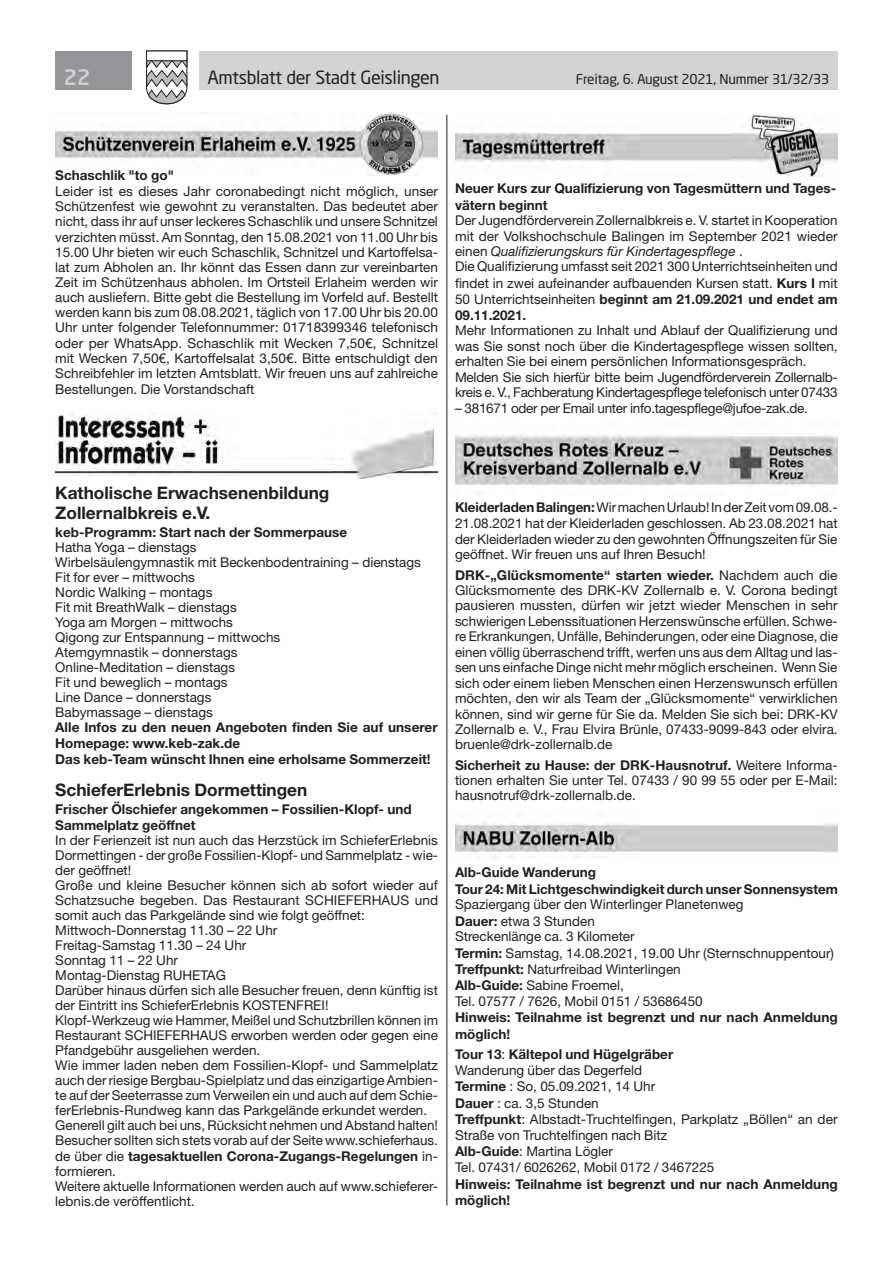
<style>
.page{position:relative;width:893px;height:1263px;background:#fff}
.page>*{position:absolute;margin:0;border:0;box-sizing:border-box;transform-origin:0 0}
.t1{font:500 21px "Neo Sans Std";color:#d1d2d4}
.t2{font:18px "Neo Sans Std";letter-spacing:-.02em;color:#231f20}
.t3{font:700 17.25px/20px "Helvetica Neue LT Std";color:#231f20}
.t4{font:13.5px/15px "Helvetica Neue LT Std";color:#231f20}
.t5{font:700 13.5px/15.8px "Helvetica Neue LT Std";color:#231f20}
.t6{font:13.5px "Helvetica Neue LT Std";letter-spacing:-.02em;color:#231f20}
.t7{font:13.5px "Neo Sans Std";letter-spacing:-.015em;color:#231f20}
.s1{font-style:italic}
.s2{font-weight:700}
</style>
<div class="page">
<div style="left:199px;top:51px;width:639px;height:38px;background:#d1d2d4"></div>
<div style="left:55px;top:51px;width:77px;height:38px;background:#939598"></div>
<svg style="left:146px;top:50px;width:42px;height:55px"></svg>
<div style="left:146px;top:51px;width:41px;height:10px;background:#fff;border:1px solid #231f20"></div>
<hr style="left:446px;top:115px;width:1px;height:1090px;background:#231f20">
<img style="left:55px;top:113px;width:383px;height:63px">
<img style="left:55px;top:412px;width:383px;height:66px">
<img style="left:455px;top:115px;width:383px;height:62px">
<img style="left:455px;top:435px;width:383px;height:51px">
<img style="left:455px;top:823px;width:383px;height:35px">
<h1 class="t1" style="left:64px;top:64px;width:28px">22</h1>
<h2 class="t2" style="left:207px;top:66px;width:234px">Amtsblatt der Stadt Geislingen</h2>
<p class="t7" style="left:576px;top:71px;width:255px">Freitag, 6. August 2021, Nummer 31/32/33</p>
<p class="t5" style="left:55px;top:167px;width:120px">Schaschlik "to go"</p>
<p class="t4" style="left:55px;top:183px;width:384px;text-align:justify">Leider ist es dieses Jahr coronabedingt nicht möglich, unser Schützenfest wie gewohnt zu veranstalten. Das bedeutet aber nicht, dass ihr auf unser leckeres Schaschlik und unsere Schnitzel verzichten müsst. Am Sonntag, den 15.08.2021 von 11.00 Uhr bis 15.00 Uhr bieten wir euch Schaschlik, Schnitzel und Kartoffelsa&shy;lat zum Abholen an. Ihr könnt das Essen dann zur vereinbarten Zeit im Schützenhaus abholen. Im Ortsteil Erlaheim werden wir auch ausliefern. Bitte gebt die Bestellung im Vorfeld auf. Bestellt werden kann bis zum 08.08.2021, täglich von 17.00 Uhr bis 20.00<br>Uhr unter folgender Telefonnummer: 01718399346 telefonisch oder per WhatsApp. Schaschlik mit Wecken 7,50€, Schnitzel mit Wecken 7,50€, Kartoffelsalat 3,50€. Bitte entschuldigt den Schreibfehler im letzten Amtsblatt. Wir freuen uns auf zahlreiche Bestellungen. Die Vorstandschaft</p>
<p class="t5" style="left:455px;top:180px;width:383px;line-height:16.2px">Neuer Kurs zur Qualifizierung von Tagesmüttern und Tages&shy;vätern beginnt</p>
<p class="t4" style="left:455px;top:212px;width:384px;line-height:15.8px">Der Jugendförderverein Zollernalbkreis e. V. startet in Kooperation mit der Volkshochschule Balingen im September 2021 wieder einen <span class="s1">Qualifizierungskurs für Kindertagespflege</span> .<br>Die Qualifizierung umfasst seit 2021 300 Unterrichtseinheiten und findet in zwei aufeinander aufbauenden Kursen statt. <span class="s2">Kurs I</span> mit 50 Unterrichtseinheiten <span class="s2">beginnt am 21.09.2021 und endet am 09.11.2021.</span></p>
<p class="t4" style="left:455px;top:323px;width:384px;line-height:15.5px">Mehr Informationen zu Inhalt und Ablauf der Qualifizierung und was Sie sonst noch über die Kindertagespflege wissen sollten, erhalten Sie bei einem persönlichen Informationsgespräch.<br>Melden Sie sich hierfür bitte beim Jugendförderverein Zollernalb&shy;kreis e. V., Fachberatung Kindertagespflege telefonisch unter 07433</p>
<p class="t6" style="left:455px;top:400px;width:354px">– 381671 oder per Email unter info.tagespflege@jufoe-zak.de.</p>
<p class="t3" style="left:55px;top:482px;width:276px">Katholische Erwachsenenbildung<br>Zollernalbkreis e.V.</p>
<p class="t5" style="left:55px;top:524px;width:293px">keb-Programm: Start nach der Sommerpause</p>
<p class="t4" style="left:55px;top:539px;width:367px">Hatha Yoga – dienstags<br>Wirbelsäulengymnastik mit Beckenbodentraining – dienstags<br>Fit for ever – mittwochs<br>Nordic Walking – montags<br>Fit mit BreathWalk – dienstags<br>Yoga am Morgen – mittwochs<br>Qigong zur Entspannung – mittwochs<br>Atemgymnastik – donnerstags<br>Online-Meditation – dienstags<br>Fit und beweglich – montags<br>Line Dance – donnerstags<br>Babymassage – dienstags</p>
<p class="t5" style="left:55px;top:719px;width:384px">Alle Infos zu den neuen Angeboten finden Sie auf unserer<br>Homepage: www.keb-zak.de<br>Das keb-Team wünscht Ihnen eine erholsame Sommerzeit!</p>
<p class="t3" style="left:55px;top:780px;width:254px">SchieferErlebnis Dormettingen</p>
<p class="t5" style="left:55px;top:801px;width:358px">Frischer Ölschiefer angekommen – Fossilien-Klopf- und<br>Sammelplatz geöffnet</p>
<p class="t4" style="left:55px;top:832px;width:384px">In der Ferienzeit ist nun auch das Herzstück im SchieferErlebnis Dormettingen - der große Fossilien-Klopf- und Sammelplatz - wie&shy;der geöffnet!<br>Große und kleine Besucher können sich ab sofort wieder auf Schatzsuche begeben. Das Restaurant SCHIEFERHAUS und somit auch das Parkgelände sind wie folgt geöffnet:<br>Mittwoch-Donnerstag 11.30 – 22 Uhr<br>Freitag-Samstag 11.30 – 24 Uhr<br>Sonntag 11 – 22 Uhr<br>Montag-Dienstag RUHETAG<br>Darüber hinaus dürfen sich alle Besucher freuen, denn künftig ist der Eintritt ins SchieferErlebnis KOSTENFREI!<br>Klopf-Werkzeug wie Hammer, Meißel und Schutzbrillen können im Restaurant SCHIEFERHAUS erworben werden oder gegen eine Pfandgebühr ausgeliehen werden.<br>Wie immer laden neben dem Fossilien-Klopf- und Sammelplatz auch der riesige Bergbau-Spielplatz und das einzigartige Ambien&shy;te auf der Seeterrasse zum Verweilen ein und auch auf dem Schie&shy;ferErlebnis-Rundweg kann das Parkgelände erkundet werden.<br>Generell gilt auch bei uns, Rücksicht nehmen und Abstand halten!<br>Besucher sollten sich stets vorab auf der Seite www.schieferhaus. de über die <span class="s2">tagesaktuellen Corona-Zugangs-Regelungen</span> in&shy;formieren.<br>Weitere aktuelle Informationen werden auch auf www.schieferer&shy;lebnis.de veröffentlicht.</p>
<p class="t4" style="left:455px;top:500px;width:384px;line-height:15.6px;text-align:justify"><span class="s2">Kleiderladen Balingen:</span> Wir machen Urlaub! In der Zeit vom 09.08.- 21.08.2021 hat der Kleiderladen geschlossen. Ab 23.08.2021 hat der Kleiderladen wieder zu den gewohnten Öffnungszeiten für Sie geöffnet. Wir freuen uns auf Ihren Besuch!</p>
<p class="t4" style="left:455px;top:567px;width:384px;line-height:15.5px;text-align:justify"><span class="s2">DRK-„Glücksmomente“ starten wieder.</span> Nachdem auch die Glücksmomente des DRK-KV Zollernalb e. V. Corona bedingt pausieren mussten, dürfen wir jetzt wieder Menschen in sehr schwierigen Lebenssituationen Herzenswünsche erfüllen. Schwe&shy;re Erkrankungen, Unfälle, Behinderungen, oder eine Diagnose, die einen völlig überraschend trifft, werfen uns aus dem Alltag und las&shy;sen uns einfache Dinge nicht mehr möglich erscheinen. Wenn Sie sich oder einem lieben Menschen einen Herzenswunsch erfüllen möchten, den wir als Team der „Glücksmomente“ verwirklichen können, sind wir gerne für Sie da. Melden Sie sich bei: DRK-KV Zollernalb e. V., Frau Elvira Brünle, 07433-9099-843 oder elvira. bruenle@drk-zollernalb.de</p>
<p class="t4" style="left:455px;top:757px;width:384px;line-height:15.5px;text-align:justify"><span class="s2">Sicherheit zu Hause: der DRK-Hausnotruf.</span> Weitere Informa&shy;tionen erhalten Sie unter Tel. 07433 / 90 99 55 oder per E-Mail: hausnotruf@drk-zollernalb.de.</p>
<p class="t5" style="left:455px;top:864px;width:384px;line-height:16.5px">Alb-Guide Wanderung<br>Tour 24: Mit Lichtgeschwindigkeit durch unser Sonnensystem</p>
<p class="t4" style="left:455px;top:896px;width:380px;line-height:16px">Spaziergang über den Winterlinger Planetenweg<br><span class="s2">Dauer:</span> etwa 3 Stunden<br>Streckenlänge ca. 3 Kilometer<br><span class="s2">Termin:</span> Samstag, 14.08.2021, 19.00 Uhr (Sternschnuppentour)<br><span class="s2">Treffpunkt:</span> Naturfreibad Winterlingen<br><span class="s2">Alb-Guide:</span> Sabine Froemel,<br>Tel. 07577 / 7626, Mobil 0151 / 53686450</p>
<p class="t5" style="left:455px;top:1009px;width:384px;line-height:16.4px">Hinweis: Teilnahme ist begrenzt und nur nach Anmeldung möglich!</p>
<p class="t4" style="left:455px;top:1046px;width:384px;line-height:16px"><span class="s2">Tour 13</span>: <span class="s2">Kältepol und Hügelgräber<br></span>Wanderung über das Degerfeld<br><span class="s2">Termine</span> : So, 05.09.2021, 14 Uhr<br><span class="s2">Dauer</span> : ca. 3,5 Stunden<br><span class="s2">Treffpunkt</span>: Albstadt-Truchtelfingen, Parkplatz „Böllen“ an der Straße von Truchtelfingen nach Bitz<br><span class="s2">Alb-Guide</span>: Martina Lögler<br>Tel. 07431/ 6026262, Mobil 0172 / 3467225</p>
<p class="t5" style="left:455px;top:1175px;width:384px;line-height:16.5px">Hinweis: Teilnahme ist begrenzt und nur nach Anmeldung möglich!</p>
</div>
